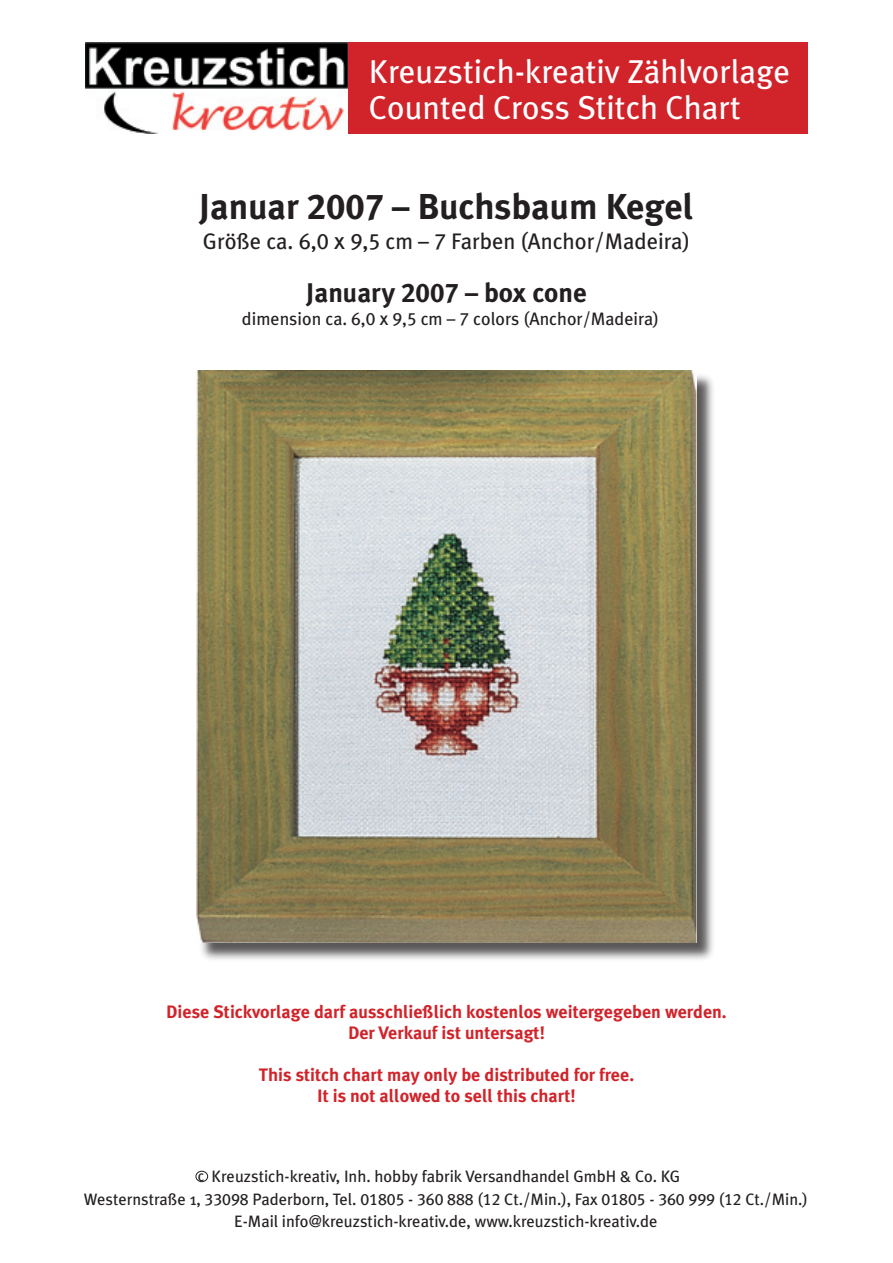
<style>
.page{position:relative;width:893px;height:1263px;background:#fff}
.page>*{position:absolute;margin:0;border:0;box-sizing:border-box;transform-origin:0 0}
.t1{font:700 36px "Meta Plus";color:#231f20}
.t2{font:33px/36px "Meta Plus";color:#fff}
.t3{font:700 27px "Meta Plus";color:#231f20}
.t4{font:22.5px "Meta Plus";color:#231f20}
.t5{font:700 18px/21px "Meta Plus";color:#d1232a;text-align:center}
.t6{font:18px "Meta Plus";color:#231f20}
.t7{font:16.5px "Meta Plus";color:#231f20}
.s1{font-family:"Meta Plus Bold Caps";font-weight:400}
.s2{font-family:"Meta Plus Book Caps"}
.s3{font-size:14.85px}
</style>
<div class="page">
<div style="left:85px;top:43px;width:723px;height:91px;background:#d1232a"></div>
<div style="left:85px;top:43px;width:262px;height:94px;background:#fff"></div>
<img style="left:85px;top:43px;width:262px;height:90px">
<div style="left:196px;top:1171px;width:12px;height:11px;border:1px solid #231f20;border-radius:50%"></div>
<div style="left:197px;top:371px;width:520px;height:592px;background:#231f20;opacity:.75"></div>
<img style="left:197px;top:370px;width:499px;height:573px">
<h2 class="t2" style="left:369px;top:54px;width:423px">Kreuzstich-kreativ Zählvorlage<br>Counted Cross Stitch Chart</h2>
<h1 class="t1" style="left:199px;top:186px;width:496px">Januar <span class="s1">2007</span> – Buchsbaum Kegel</h1>
<h3 class="t4" style="left:203px;top:229px;width:489px">Größe ca. <span class="s2">6,0 x 9,5</span> cm – <span class="s2">7</span> Farben (Anchor/Madeira)</h3>
<h3 class="t3" style="left:306px;top:277px;width:282px">January <span class="s1">2007</span> – box cone</h3>
<p class="t6" style="left:242px;top:308px;width:419px">dimension ca. <span class="s2">6,0 x 9,5</span> cm <span class="s2">– 7</span> colors (Anchor/Madeira)</p>
<p class="t5" style="left:166px;top:1001px;width:562px">Diese Stickvorlage darf ausschließlich kostenlos weitergegeben werden.<br>Der Verkauf ist untersagt!</p>
<p class="t5" style="left:259px;top:1064px;width:377px">This stitch chart may only be distributed for free.<br>It is not allowed to sell this chart!</p>
<p class="t7" style="left:198px;top:1167px;width:484px"><span class="s3">c</span> Kreuzstich-kreativ, Inh. hobby fabrik Versandhandel GmbH &amp; Co. KG</p>
<p class="t7" style="left:84px;top:1189px;width:726px">Westernstraße 1, <span class="s2">33098</span> Paderborn, Tel. <span class="s2">01805 - 360 888</span> (<span class="s2">12</span> Ct./Min.), Fax <span class="s2">01805 - 360 999</span> (<span class="s2">12</span> Ct./Min.)</p>
<p class="t7" style="left:234px;top:1212px;width:425px">E-Mail info@kreuzstich-kreativ.de, www.kreuzstich-kreativ.de</p>
</div>
